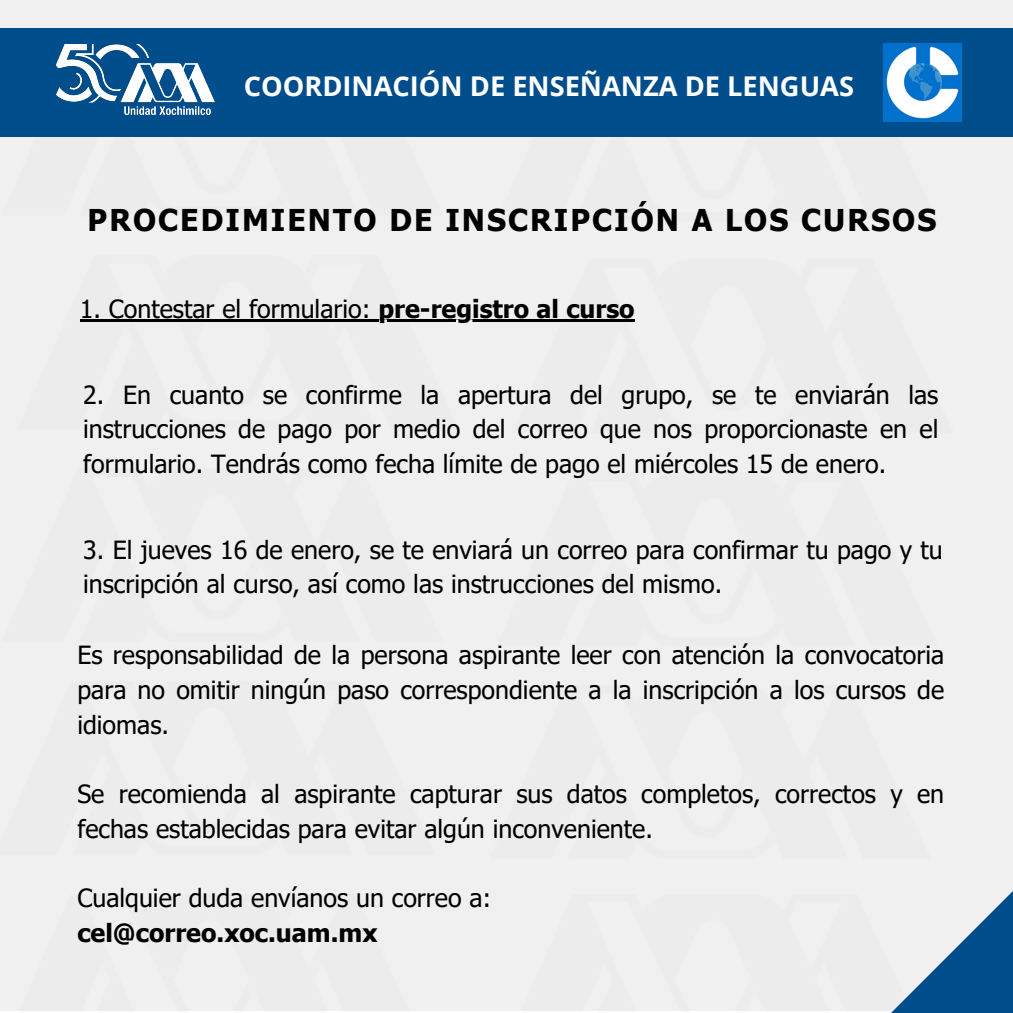
<style>
.page{position:relative;width:1013px;height:1013px;background:#fff}
.page>*{position:absolute;margin:0;border:0;box-sizing:border-box;transform-origin:0 0}
.t1{font:700 30px "Tahoma";letter-spacing:.065em;color:#000}
.t2{font:700 27.25px "Open Sans";color:#fff}
.t3{font:25px/34.7px "Tahoma";color:#000;text-align:justify}
.t4{font:700 25px "Tahoma";color:#000}
.s1{font-weight:700}
</style>
<div class="page">
<div style="left:0;top:0;width:1012px;height:1011px;background:#f0f0f0"></div>
<img style="left:0;top:136px;width:472px;height:1px">
<img style="left:473px;top:136px;width:494px;height:1px">
<div style="left:0;top:28px;width:1012px;height:108px;background:#004d8b"></div>
<img style="left:883px;top:43px;width:78px;height:78px">
<img style="left:56px;top:44px;width:158px;height:70px">
<svg style="left:892px;top:892px;width:120px;height:120px"></svg>
<hr style="left:80px;top:319px;width:298px;height:3px;background:#000">
<hr style="left:378px;top:319px;width:256px;height:3px;background:#000">
<p class="t2" style="left:244px;top:67px;width:611px">COORDINACIÓN DE ENSEÑANZA DE LENGUAS</p>
<p class="t1" style="left:88px;top:201px;width:850px">PROCEDIMIENTO DE INSCRIPCIÓN A LOS CURSOS</p>
<p class="t3" style="left:80px;top:291px;width:556px">1. Contestar el formulario: <span class="s1">pre-registro al curso</span></p>
<p class="t3" style="left:83px;top:376px;width:856px">2. En cuanto se confirme la apertura del grupo, se te enviarán las instrucciones de pago por medio del correo que nos proporcionaste en el formulario. Tendrás como fecha límite de pago el miércoles 15 de enero.</p>
<p class="t3" style="left:83px;top:531px;width:861px">3. El jueves 16 de enero, se te enviará un correo para confirmar tu pago y tu inscripción al curso, así como las instrucciones del mismo.</p>
<p class="t3" style="left:77px;top:637px;width:868px">Es responsabilidad de la persona aspirante leer con atención la convocatoria para no omitir ningún paso correspondiente a la inscripción a los cursos de idiomas.</p>
<p class="t3" style="left:77px;top:775px;width:868px">Se recomienda al aspirante capturar sus datos completos, correctos y en fechas establecidas para evitar algún inconveniente.</p>
<p class="t3" style="left:77px;top:879px;width:415px">Cualquier duda envíanos un correo a:</p>
<p class="t4" style="left:77px;top:916px;width:302px">cel@correo.xoc.uam.mx</p>
</div>
